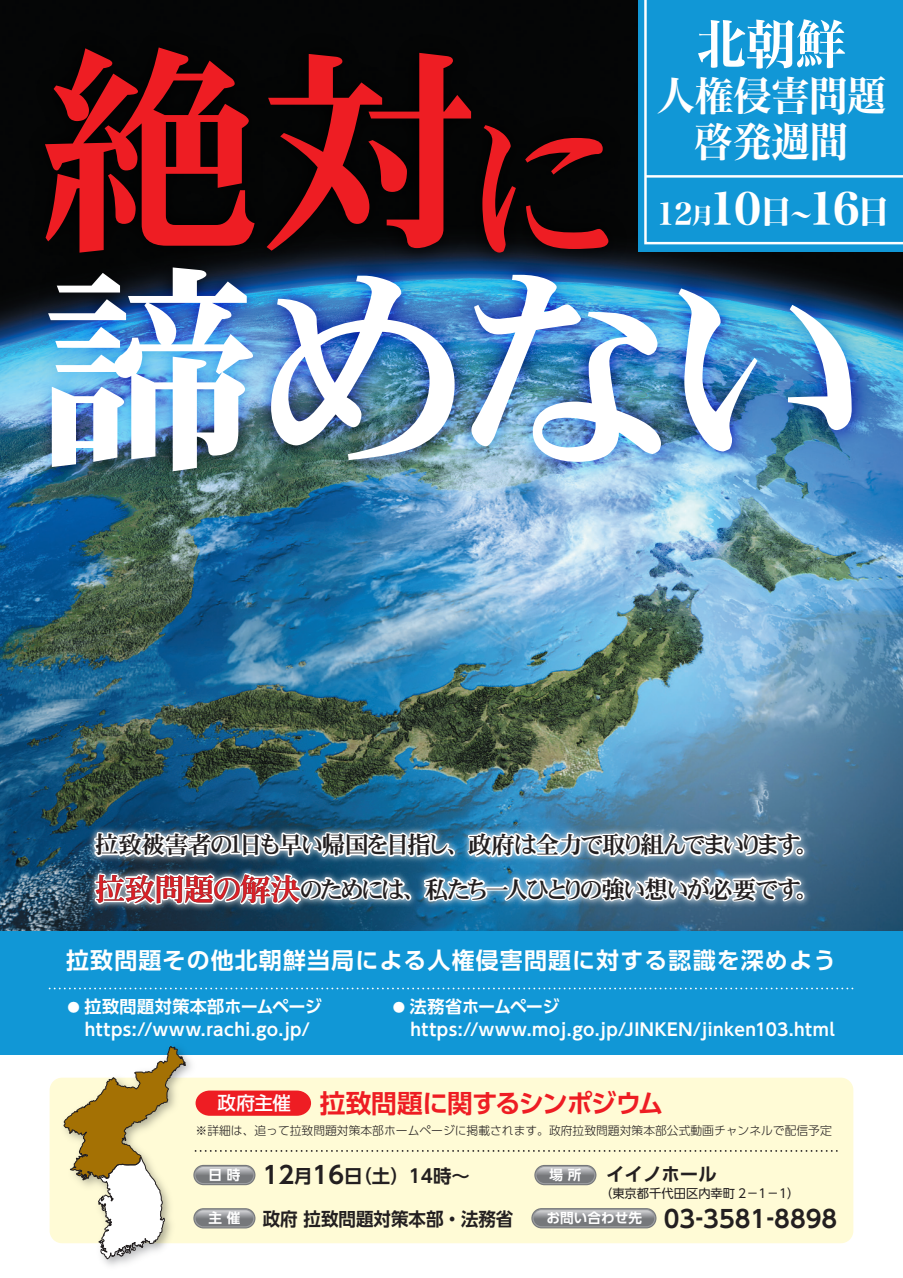
<style>
.page{position:relative;width:903px;height:1278px;background:#fff}
.page>*{position:absolute;margin:0;border:0;box-sizing:border-box;transform-origin:0 0}
.t1{font:221.03px/218.8px "DFHS Mincho W7 WING RKSJ H";letter-spacing:.025em;color:#fff}
.t2{font:52.68px "Hira Min Std W7";color:#fff;scale:.95 1}
.t3{font:43.05px "Hira Min Std W8";color:#fff}
.t4{font:40.34px/46.6px "Hira Min Std W7";color:#fff;text-align:center;scale:.95 1}
.t5{font:700 25.64px "UD Shin Go Pro De";letter-spacing:-.04em;color:#ee1d23}
.t6{font:23.89px/44.4px "DFHS Mincho W7 WING RKSJ H";letter-spacing:-.025em;color:#231f20}
.t7{font:700 23.89px "UD Shin Go Pr 6 De";color:#231f20}
.t8{font:700 22.93px "UD Shin Go Pr 6 N De";letter-spacing:.05em;color:#fff}
.t9{font:700 18.38px "UD Shin Go Pr 6 De";color:#231f20}
.t10{font:700 18.38px "UD Shin Go Pr 6 De";color:#231f20;scale:.95 1}
.t11{font:700 17.06px "UD Shin Go Pro De";letter-spacing:.025em;color:#fff}
.t12{font:700 17.06px "UD Shin Go Pro De";letter-spacing:-.035em;color:#fff}
.t13{font:700 13.65px "UD Shin Go Pr 6 De";color:#fff}
.t14{font:12.25px "UD Shin Go Pr 6";color:#231f20}
.t15{font:300 11.81px "UD Shin Go Pro";color:#231f20}
.s1{font-size:29.31px}
.s2{font-size:21.96px}
.s3{font-size:32.29px}
.s4{font-size:21.53px}
.s5{color:#ee1d23}
.s6{font-size:30.62px}
.s7{font-size:12.42px}
.s8{font-family:"UD Shin Go Pro";font-weight:500;font-size:18.55px;color:#fff}
.s9{font-size:23.89px}
</style>
<div class="page">
<img style="left:0;top:0;width:903px;height:931px">
<img style="left:11px;top:12px;width:880px;height:494px">
<div style="left:0;top:931px;width:903px;height:123px;background:#1197d6"></div>
<svg style="left:50px;top:796px;width:803px;height:470px"></svg>
<div style="left:638px;top:0;width:265px;height:252px;background:#1197d6"></div>
<svg style="left:644px;top:0;width:259px;height:245px"></svg>
<hr style="left:645px;top:175px;width:258px;height:3px;background:#fff">
<h2 class="t2" style="left:696px;top:6px;width:159px">北朝鮮</h2>
<h3 class="t4" style="left:656px;top:73px;width:243px">人権侵害問題啓発週間</h3>
<h3 class="t3" style="left:656px;top:177px;width:235px"><span class="s1">12</span><span class="s2">月</span>10<span class="s3">日</span><span class="s4">～</span>16<span class="s3">日</span></h3>
<h1 class="t1" style="left:38px;top:40px;width:822px"><span class="s5">絶対</span><sub>に</sub>諦めない</h1>
<h3 class="t6" style="left:95px;top:822px;width:714px">拉致被害者の１日も早い帰国を目指し、政府は全力で取り組んでまいります。<span class="s6">拉致問題の解決</span>のためには、私たち一人ひとりの強い想いが必要です。</h3>
<h3 class="t8" style="left:66px;top:942px;width:771px">拉致問題その他北朝鮮当局による人権侵害問題に対する認識を深めよう</h3>
<p class="t11" style="left:68px;top:992px;width:256px"><span class="s7">●</span> 拉致問題対策本部ホームページ</p>
<p class="t11" style="left:85px;top:1016px;width:227px">https://www.rachi.go.jp/</p>
<p class="t12" style="left:393px;top:992px;width:168px"><span class="s7">●</span> 法務省ホームページ</p>
<p class="t11" style="left:410px;top:1016px;width:426px">https://www.moj.go.jp/JINKEN/jinken103.html</p>
<h3 class="t5" style="left:217px;top:1082px;width:447px"><span class="s8">政府主催</span> 拉致問題に関するシンポジウム</h3>
<p class="t15" style="left:196px;top:1121px;width:638px">※詳細は、追って拉致問題対策本部ホームページに掲載されます。政府拉致問題対策本部公式動画チャンネルで配信予定</p>
<p class="t9" style="left:208px;top:1160px;width:263px"><sup>日時</sup> <span class="s9">12</span>月<span class="s9">16</span>日（土）14時～</p>
<p class="t10" style="left:208px;top:1203px;width:322px"><sup>主催</sup> 政府拉致問題対策本部・法務省</p>
<p class="t13" style="left:549px;top:1163px;width:33px">場所</p>
<p class="t9" style="left:606px;top:1159px;width:112px">イイノホール</p>
<p class="t14" style="left:600px;top:1183px;width:201px">（東京都千代田区内幸町 2－1－1）</p>
<h3 class="t7" style="left:546px;top:1199px;width:292px"><sup>お問い合わせ先</sup> 03‐3581‐8898</h3>
</div>
